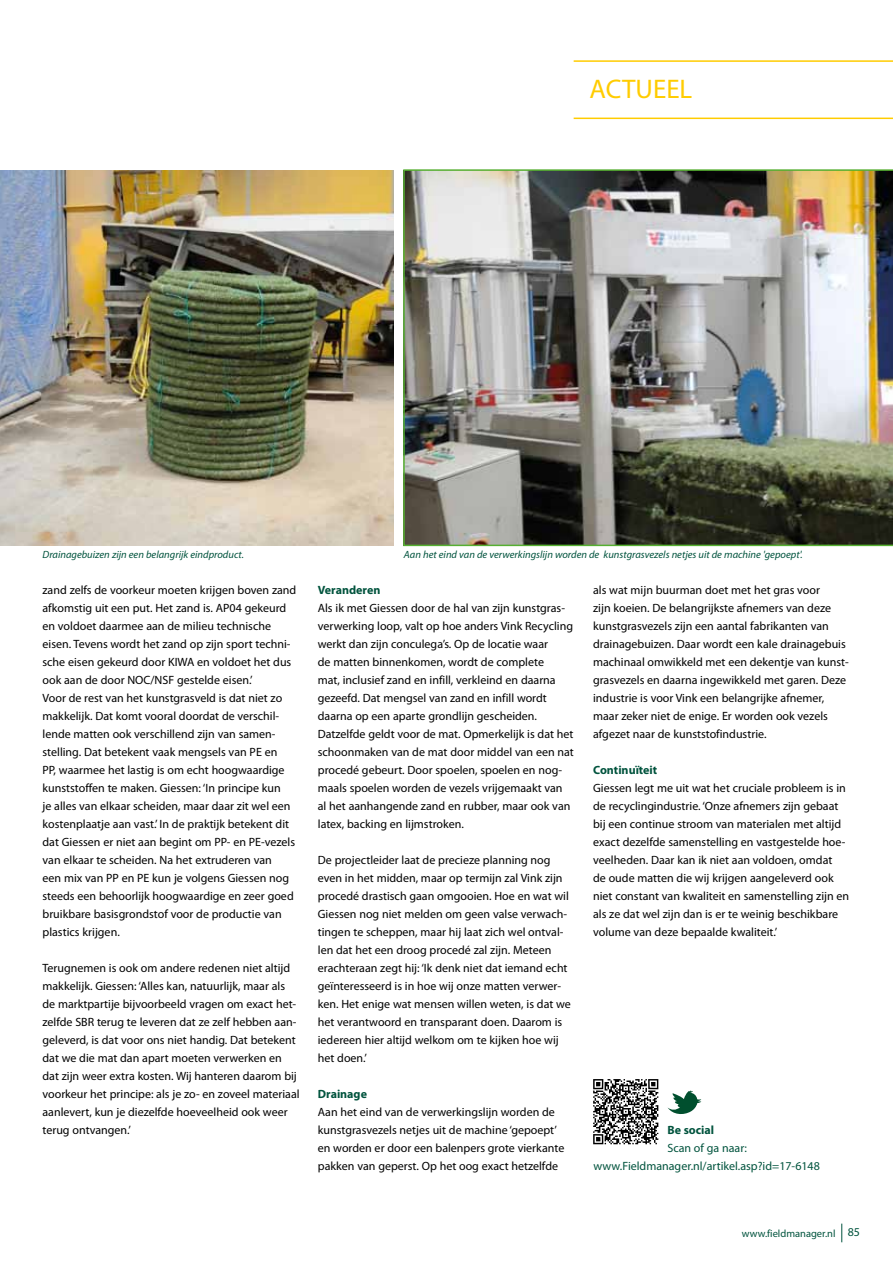
<style>
.page{position:relative;width:893px;height:1263px;background:#fff}
.page>*{position:absolute;margin:0;border:0;box-sizing:border-box;transform-origin:0 0}
.t1{font:27px "Myriad Pro";color:#fc0}
.t2{font:12px/18px "Myriad Pro";color:#000}
.t3{font:12px/18px "Myriad Pro";color:#00533d;text-align:center}
.t4{font:700 12px "Myriad Pro";color:#00533d}
.t5{font:italic 10.5px "Myriad Pro";color:#00533d}
.t6{font:10.5px "Myriad Pro";color:#00533d}
.s1{font-size:12px}
</style>
<div class="page">
<svg style="left:841px;top:1223px;width:1px;height:19px"></svg>
<hr style="left:574px;top:118px;width:319px;height:1px;background:#fc0">
<hr style="left:574px;top:60px;width:319px;height:2px;background:#fc0">
<img style="left:0;top:170px;width:393px;height:375px">
<img style="left:403px;top:169px;width:490px;height:377px">
<img style="left:0;top:144px;width:1px;height:273px">
<svg style="left:593px;top:1079px;width:65px;height:65px"></svg>
<svg style="left:667px;top:1090px;width:34px;height:24px"></svg>
<h1 class="t1" style="left:590px;top:72px;width:104px">ACTUEEL</h1>
<p class="t5" style="left:43px;top:548px;width:203px">Drainagebuizen zijn een belangrijk eindproduct.</p>
<p class="t5" style="left:404px;top:548px;width:400px">Aan het eind van de verwerkingslijn worden de kunstgrasvezels netjes uit de machine 'gepoept'.</p>
<p class="t2" style="left:43px;top:581px;width:255px">zand zelfs de voorkeur moeten krijgen boven zand afkomstig uit een put. Het zand is. AP04 gekeurd en voldoet daarmee aan de milieu technische eisen. Tevens wordt het zand op zijn sport techni&shy;sche eisen gekeurd door KIWA en voldoet het dus ook aan de door NOC/NSF gestelde eisen.’<br>Voor de rest van het kunstgrasveld is dat niet zo makkelijk. Dat komt vooral doordat de verschil&shy;lende matten ook verschillend zijn van samen&shy;stelling. Dat betekent vaak mengsels van PE en<br>PP, waarmee het lastig is om echt hoogwaardige kunststoffen te maken. Giessen: ‘In principe kun<br>je alles van elkaar scheiden, maar daar zit wel een kostenplaatje aan vast.’ In de praktijk betekent dit dat Giessen er niet aan begint om PP- en PE-vezels van elkaar te scheiden. Na het extruderen van<br>een mix van PP en PE kun je volgens Giessen nog steeds een behoorlijk hoogwaardige en zeer goed bruikbare basisgrondstof voor de productie van plastics krijgen.</p>
<p class="t2" style="left:43px;top:959px;width:259px">Terugnemen is ook om andere redenen niet altijd makkelijk. Giessen: ‘Alles kan, natuurlijk, maar als de marktpartije bijvoorbeeld vragen om exact het&shy;zelfde SBR terug te leveren dat ze zelf hebben aan&shy;geleverd, is dat voor ons niet handig. Dat betekent dat we die mat dan apart moeten verwerken en dat zijn weer extra kosten. Wij hanteren daarom bij voorkeur het principe: als je zo- en zoveel materiaal aanlevert, kun je diezelfde hoeveelheid ook weer terug ontvangen.’</p>
<p class="t4" style="left:318px;top:582px;width:64px">Veranderen</p>
<p class="t2" style="left:318px;top:599px;width:258px">Als ik met Giessen door de hal van zijn kunstgras&shy;verwerking loop, valt op hoe anders Vink Recycling werkt dan zijn conculega’s. Op de locatie waar<br>de matten binnenkomen, wordt de complete<br>mat, inclusief zand en infill, verkleind en daarna gezeefd. Dat mengsel van zand en infill wordt daarna op een aparte grondlijn gescheiden.<br>Datzelfde geldt voor de mat. Opmerkelijk is dat het schoonmaken van de mat door middel van een nat procedé gebeurt. Door spoelen, spoelen en nog&shy;maals spoelen worden de vezels vrijgemaakt van al het aanhangende zand en rubber, maar ook van latex, backing en lijmstroken.</p>
<p class="t2" style="left:318px;top:851px;width:255px">De projectleider laat de precieze planning nog even in het midden, maar op termijn zal Vink zijn procedé drastisch gaan omgooien. Hoe en wat wil Giessen nog niet melden om geen valse verwach&shy;tingen te scheppen, maar hij laat zich wel ontval&shy;len dat het een droog procedé zal zijn. Meteen erachteraan zegt hij: ‘Ik denk niet dat iemand echt geïnteresseerd is in hoe wij onze matten verwer&shy;ken. Het enige wat mensen willen weten, is dat we het verantwoord en transparant doen. Daarom is iedereen hier altijd welkom om te kijken hoe wij het doen.’</p>
<p class="t4" style="left:318px;top:1086px;width:51px">Drainage</p>
<p class="t2" style="left:318px;top:1103px;width:248px">Aan het eind van de verwerkingslijn worden de kunstgrasvezels netjes uit de machine ‘gepoept’ en worden er door een balenpers grote vierkante pakken van geperst. Op het oog exact hetzelfde</p>
<p class="t2" style="left:593px;top:581px;width:257px">als wat mijn buurman doet met het gras voor<br>zijn koeien. De belangrijkste afnemers van deze kunstgrasvezels zijn een aantal fabrikanten van drainagebuizen. Daar wordt een kale drainagebuis machinaal omwikkeld met een dekentje van kunst&shy;grasvezels en daarna ingewikkeld met garen. Deze industrie is voor Vink een belangrijke afnemer, maar zeker niet de enige. Er worden ook vezels afgezet naar de kunststofindustrie.</p>
<p class="t4" style="left:593px;top:762px;width:66px">Continuïteit</p>
<p class="t2" style="left:593px;top:779px;width:258px">Giessen legt me uit wat het cruciale probleem is in de recyclingindustrie. ‘Onze afnemers zijn gebaat bij een continue stroom van materialen met altijd exact dezelfde samenstelling en vastgestelde hoe&shy;veelheden. Daar kan ik niet aan voldoen, omdat<br>de oude matten die wij krijgen aangeleverd ook niet constant van kwaliteit en samenstelling zijn en als ze dat wel zijn dan is er te weinig beschikbare volume van deze bepaalde kwaliteit.’</p>
<p class="t4" style="left:667px;top:1122px;width:48px">Be social</p>
<p class="t3" style="left:594px;top:1139px;width:228px">Scan of ga naar: www.Fieldmanager.nl/artikel.asp?id=17-6148</p>
<p class="t6" style="left:742px;top:1227px;width:120px">www.fieldmanager.nl <span class="s1">85</span></p>
</div>
